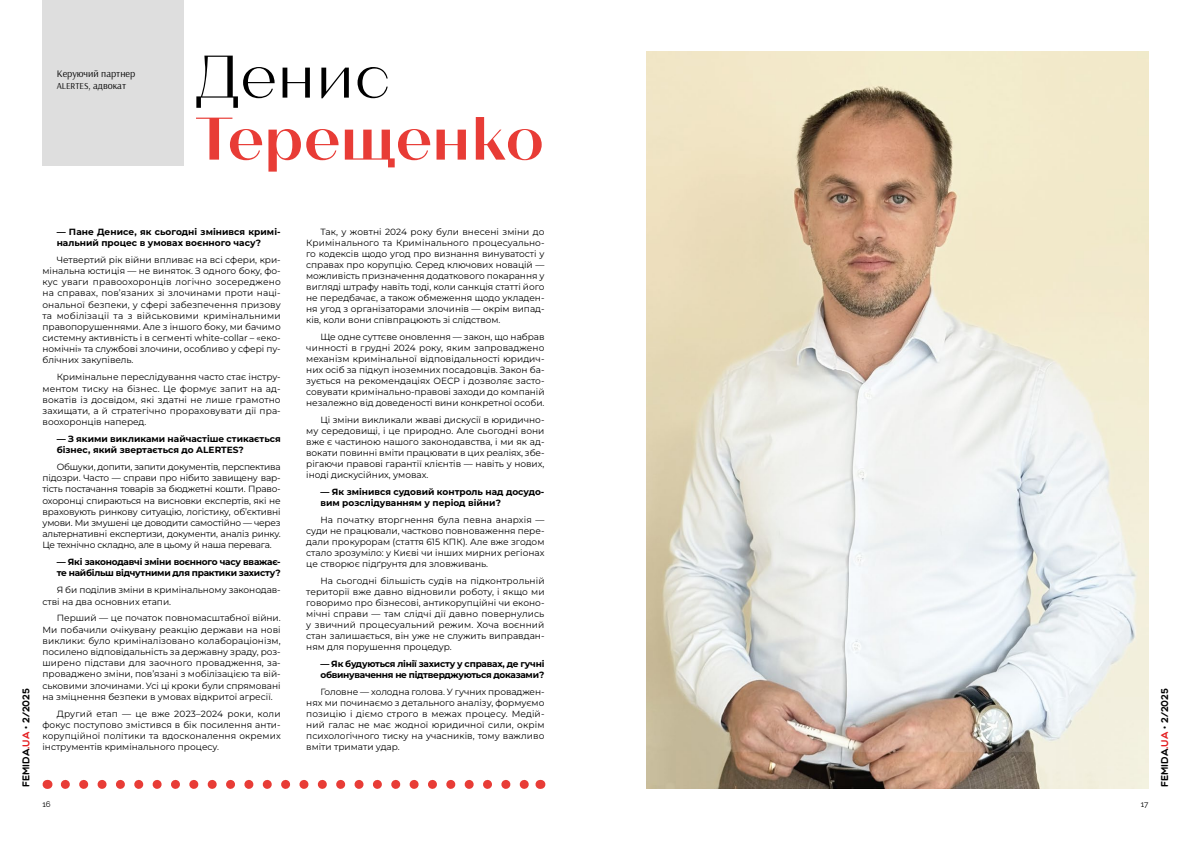
<style>
.page{position:relative;width:1191px;height:842px;background:#fff}
.page>*{position:absolute;margin:0;border:0;box-sizing:border-box;transform-origin:0 0}
.Заголовок{font:60px "Kyiv Type Sans Bold 3";color:#e83c36}
.Заголовок-2{font:60px "Kyiv Type Sans Regular 3";color:#000}
.t1{font:10px "Multicolore";color:#000}
.Посада{font:10px "Arsenal";color:#000}
.Text{font:9px/11.1px "Montserrat";color:#000;text-align:justify}
.Intervyu{font:700 9px/11.2px "Montserrat";letter-spacing:-.01em;color:#000}
.Intervyu-2{font:700 9px/11.1px "Montserrat";letter-spacing:-.03em;color:#000}
.t2{font:8px "Raleway";color:#000}
.s1{font-size:9px}
.s2{color:#e41f21}
</style>
<div class="page">
<svg style="left:65px;top:780px;width:464px;height:9px"></svg>
<div style="left:43px;top:0;width:141px;height:166px;background:#dedede"></div>
<img style="left:646px;top:51px;width:502px;height:737px">
<p class="Посада" style="left:57px;top:66px;width:80px">Керуючий партнер</p>
<p class="Посада" style="left:57px;top:78px;width:71px"><span class="s1">ALERTES</span>, адвокат</p>
<p class="Заголовок-2" style="left:196px;top:36px;width:196px">Денис</p>
<p class="Заголовок" style="left:196px;top:98px;width:350px">Терещенко</p>
<p class="t1" style="left:20px;top:787px;width:101px;rotate:-90deg">Femida<span class="s2">.ua</span> • 2/2025</p>
<p class="Intervyu" style="left:57px;top:226px;width:225px">— Пане Денисе, як сьогодні змінився кримі&shy;нальний процес в умовах воєнного часу?</p>
<p class="Text" style="left:43px;top:255px;width:240px;text-indent:14px">Четвертий рік війни впливає на всі сфери, кри&shy;мінальна юстиція — не виняток. З одного боку, фо&shy;кус уваги правоохоронців логічно зосереджено на справах, пов’язаних зі злочинами проти наці&shy;ональної безпеки, у сфері забезпечення призову та мобілізації та з військовими кримінальними правопорушеннями. Але з іншого боку, ми бачимо системну активність і в сегменті white-collar – «еко&shy;номічні» та службові злочини, особливо у сфері пу&shy;блічних закупівель.</p>
<p class="Text" style="left:43px;top:372px;width:240px;text-indent:14px">Кримінальне переслідування часто стає інстру&shy;ментом тиску на бізнес. Це формує запит на ад&shy;вокатів із досвідом, які здатні не лише грамотно захищати, а й стратегічно прораховувати дії пра&shy;воохоронців наперед.</p>
<p class="Intervyu" style="left:57px;top:434px;width:225px">— З якими викликами найчастіше стикається бізнес, який звертається до ALERTES?</p>
<p class="Text" style="left:43px;top:462px;width:240px;text-indent:14px">Обшуки, допити, запити документів, перспектива підозри. Часто — справи про нібито завищену вар&shy;тість постачання товарів за бюджетні кошти. Право&shy;охоронці спираються на висновки експертів, які не враховують ринкову ситуацію, логістику, об’єктивні умови. Ми змушені це доводити самостійно — через альтернативні експертизи, документи, аналіз ринку.<br>Це технічно складно, але в цьому й наша перевага.</p>
<p class="Intervyu" style="left:57px;top:557px;width:225px">— Які законодавчі зміни воєнного часу вважає&shy;те найбільш відчутними для практики захисту?</p>
<p class="Text" style="left:43px;top:585px;width:240px;text-indent:14px">Я би поділив зміни в кримінальному законодав&shy;стві на два основних етапи.</p>
<p class="Text" style="left:43px;top:613px;width:240px;text-indent:14px">Перший — це початок повномасштабної війни.<br>Ми побачили очікувану реакцію держави на нові виклики: було криміналізовано колабораціонізм, посилено відповідальність за державну зраду, роз&shy;ширено підстави для заочного провадження, за&shy;проваджено зміни, пов’язані з мобілізацією та вій&shy;ськовими злочинами. Усі ці кроки були спрямовані на зміцнення безпеки в умовах відкритої агресії.</p>
<p class="Text" style="left:43px;top:708px;width:240px;text-indent:14px">Другий етап — це вже 2023–2024 роки, коли фокус поступово змістився в бік посилення анти&shy;корупційної політики та вдосконалення окремих інструментів кримінального процесу.</p>
<p class="Text" style="left:306px;top:227px;width:240px;text-indent:14px">Так, у жовтні 2024 року були внесені зміни до Кримінального та Кримінального процесуально&shy;го кодексів щодо угод про визнання винуватості у справах про корупцію. Серед ключових новацій — можливість призначення додаткового покарання у вигляді штрафу навіть тоді, коли санкція статті його не передбачає, а також обмеження щодо укладен&shy;ня угод з організаторами злочинів — окрім випад&shy;ків, коли вони співпрацюють зі слідством.</p>
<p class="Text" style="left:306px;top:332px;width:240px;text-indent:14px">Ще одне суттєве оновлення — закон, що набрав чинності в грудні 2024 року, яким запроваджено механізм кримінальної відповідальності юридич&shy;них осіб за підкуп іноземних посадовців. Закон ба&shy;зується на рекомендаціях ОЕСР і дозволяє засто&shy;совувати кримінально-правові заходи до компаній незалежно від доведеності вини конкретної особи.</p>
<p class="Text" style="left:306px;top:415px;width:240px;text-indent:14px">Ці зміни викликали жваві дискусії в юридично&shy;му середовищі, і це природно. Але сьогодні вони вже є частиною нашого законодавства, і ми як ад&shy;вокати повинні вміти працювати в цих реаліях, збе&shy;рігаючи правові гарантії клієнтів — навіть у нових, іноді дискусійних, умовах.</p>
<p class="Intervyu" style="left:320px;top:487px;width:225px">— Як змінився судовий контроль над досудо&shy;вим розслідуванням у період війни?</p>
<p class="Text" style="left:306px;top:515px;width:240px;text-indent:14px">На початку вторгнення була певна анархія — суди не працювали, частково повноваження пере&shy;дали прокурорам (стаття 615 КПК). Але вже згодом стало зрозуміло: у Києві чи інших мирних регіонах це створює підґрунтя для зловживань.</p>
<p class="Text" style="left:306px;top:576px;width:240px;text-indent:14px">На сьогодні більшість судів на підконтрольній території вже давно відновили роботу, і якщо ми говоримо про бізнесові, антикорупційні чи еконо&shy;мічні справи — там слідчі дії давно повернулись у звичний процесуальний режим. Хоча воєнний стан залишається, він уже не служить виправдан&shy;ням для порушення процедур.</p>
<p class="Intervyu-2" style="left:320px;top:658px;width:225px">— Як будуються лінії захисту у справах, де гучні обвинувачення не підтверджуються доказами?</p>
<p class="Text" style="left:306px;top:686px;width:240px;text-indent:14px">Головне — холодна голова. У гучних проваджен&shy;нях ми починаємо з детального аналізу, формуємо позицію і діємо строго в межах процесу. Медій&shy;ний галас не має жодної юридичної сили, окрім психологічного тиску на учасників, тому важливо вміти тримати удар.</p>
<p class="t2" style="left:43px;top:798px;width:10px">16</p>
<p class="t2" style="left:1140px;top:798px;width:9px">17</p>
<p class="t1" style="left:1158px;top:787px;width:101px;rotate:-90deg">Femida<span class="s2">.ua</span> • 2/2025</p>
</div>
